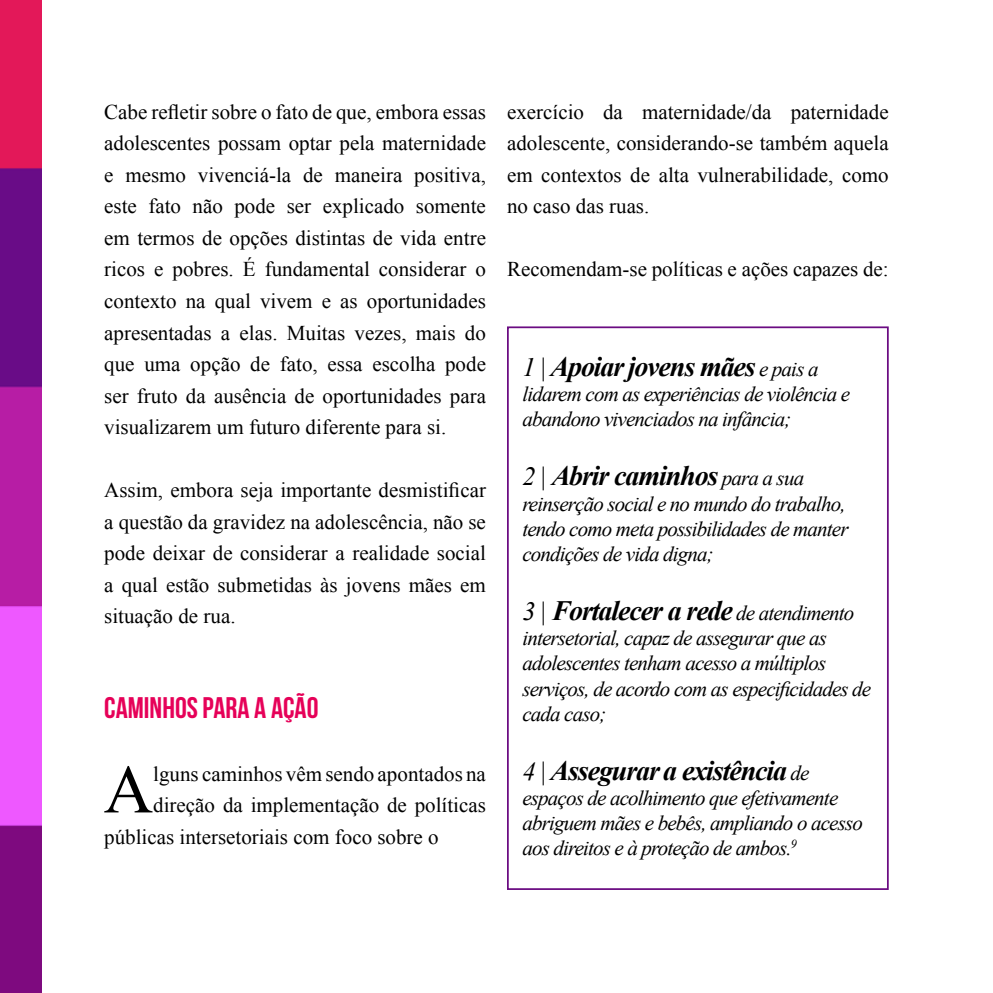
<style>
.page{position:relative;width:993px;height:993px;background:#fff}
.page>*{position:absolute;margin:0;border:0;box-sizing:border-box;transform-origin:0 0}
.t1{font:68.6px "Times New Roman";color:#000}
.t2{font:29.75px "Bebas Neue";color:#e60158}
.t3{font:italic 700 28px "Times New Roman";letter-spacing:-.04em;color:#000}
.t4{font:21px/31.5px "Times New Roman";color:#000;text-align:justify}
.t5{font:italic 21px/25.2px "Times New Roman";letter-spacing:-.04em;color:#000}
.s1{font-weight:400;font-size:26.25px}
.s2{font-weight:400;font-size:21px}
</style>
<div class="page">
<div style="left:507px;top:326px;width:381px;height:563px;border:2px solid #6b0c82"></div>
<img style="left:0;top:0;width:41px;height:992px">
<p class="t4" style="left:104px;top:96px;width:383px">Cabe refletir sobre o fato de que, embora essas adolescentes possam optar pela maternidade e mesmo vivenciá-la de maneira positiva, este fato não pode ser explicado somente em termos de opções distintas de vida entre ricos e pobres. É fundamental considerar o contexto na qual vivem e as oportunidades apresentadas a elas. Muitas vezes, mais do que uma opção de fato, essa escolha pode ser fruto da ausência de oportunidades para visualizarem um futuro diferente para si.</p>
<p class="t4" style="left:104px;top:474px;width:383px">Assim, embora seja importante desmistificar a questão da gravidez na adolescência, não se pode deixar de considerar a realidade social a qual estão submetidas às jovens mães em situação de rua.</p>
<h2 class="t2" style="left:104px;top:691px;width:216px">CAMINHOS PARA A AÇÃO</h2>
<h1 class="t1" style="left:104px;top:743px;width:51px">A</h1>
<p class="t4" style="left:153px;top:757px;width:334px">lguns caminhos vêm sendo apontados na</p>
<p class="t4" style="left:153px;top:789px;width:334px">direção da implementação de políticas</p>
<p class="t4" style="left:104px;top:820px;width:336px">públicas intersetoriais com foco sobre o</p>
<p class="t4" style="left:507px;top:96px;width:383px">exercício da maternidade/da paternidade adolescente, considerando-se também aquela em contextos de alta vulnerabilidade, como no caso das ruas.</p>
<p class="t4" style="left:507px;top:253px;width:383px">Recomendam-se políticas e ações capazes de:</p>
<h3 class="t3" style="left:522px;top:347px;width:297px"><span class="s1">1 |</span> Apoiarjovens mães <span class="s2">e pais a</span></h3>
<p class="t5" style="left:522px;top:381px;width:329px">lidarem com as experiências de violência e abandono vivenciados na infância;</p>
<h3 class="t3" style="left:522px;top:456px;width:283px"><span class="s1">2 |</span> Abrir caminhos <span class="s2">para a sua</span></h3>
<p class="t5" style="left:522px;top:490px;width:327px">reinserção social e no mundo do trabalho, tendo como meta possibilidades de manter condições de vida digna;</p>
<h3 class="t3" style="left:522px;top:590px;width:333px"><span class="s1">3 |</span> Fortalecer a rede <span class="s2">de atendimento</span></h3>
<p class="t5" style="left:522px;top:624px;width:350px">intersetorial, capaz de assegurar que as adolescentes tenham acesso a múltiplos serviços, de acordo com as especificidades de cada caso;</p>
<h3 class="t3" style="left:522px;top:750px;width:288px"><span class="s1">4 |</span> Assegurar a existência <span class="s2">de</span></h3>
<p class="t5" style="left:522px;top:784px;width:342px">espaços de acolhimento que efetivamente abriguem mães e bebês, ampliando o acesso aos direitos e à proteção de ambos.<sup>9</sup></p>
</div>
